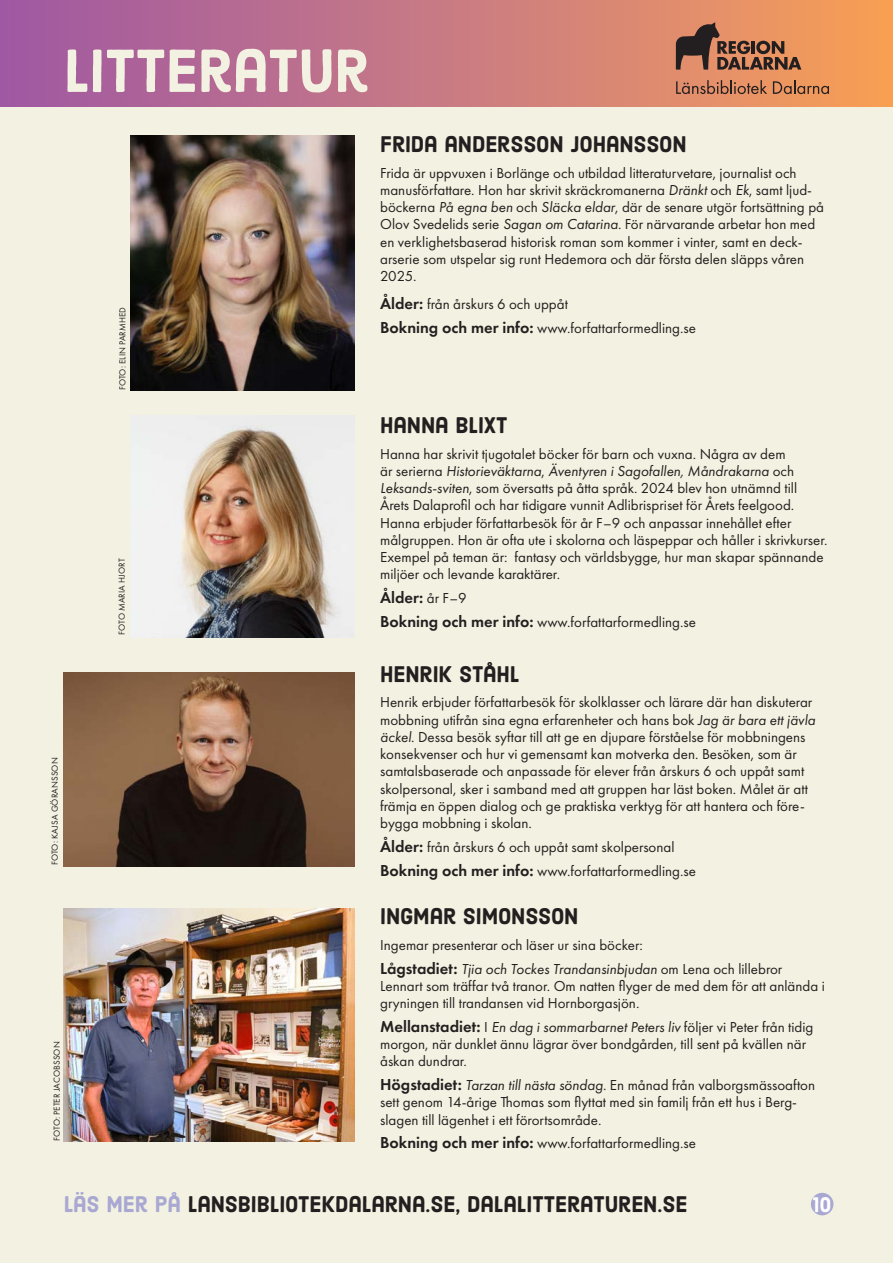
<style>
.page{position:relative;width:893px;height:1263px;background:#fff}
.page>*{position:absolute;margin:0;border:0;box-sizing:border-box;transform-origin:0 0}
.huvudrubrik_H1{font:60px "Harman Sans";color:#f3f1e1}
.rubrik_h3{font:22.5px "Harman Sans";letter-spacing:-.005em;color:#231f20}
.t1{font:21px "Harman Sans";color:#fff}
.bröd{font:600 16.5px "Futura PT";color:#231f20}
.bröd-2{font:15px/17.2px "Futura PT";color:#231f20}
.fotobyline{font:9px "Futura PT";letter-spacing:.01em;color:#231f20}
.s1{font-style:italic}
.s2{font-weight:600;font-size:16.5px}
.s3{font-weight:400;font-size:15px}
.s4{color:#a9a8d2}
</style>
<div class="page">
<div style="left:0;top:106px;width:893px;height:1157px;background:#f3f1e1"></div>
<div style="left:811px;top:1193px;width:22px;height:22px;background:#a9a8d2;border-radius:50%"></div>
<div style="left:0;top:0;width:893px;height:106px;background:linear-gradient(to right,#9e58a7,#f79f59)"></div>
<img style="left:130px;top:135px;width:225px;height:255px">
<img style="left:130px;top:416px;width:225px;height:221px">
<img style="left:64px;top:672px;width:291px;height:194px">
<img style="left:64px;top:908px;width:291px;height:233px">
<svg style="left:676px;top:22px;width:125px;height:48px;background:#9f684b"></svg>
<svg style="left:676px;top:80px;width:91px;height:14px"></svg>
<svg style="left:773px;top:80px;width:56px;height:14px"></svg>
<p class="huvudrubrik_H1" style="left:64px;top:34px;width:307px">LITTERATUR</p>
<p class="fotobyline" style="left:117px;top:390px;width:85px;rotate:-90deg">FOTO: ELIN PARMHED</p>
<p class="fotobyline" style="left:50px;top:865px;width:109px;rotate:-90deg">FOTO: KAJSA GÖRANSSON</p>
<p class="fotobyline" style="left:117px;top:635px;width:78px;rotate:-90deg">FOTO MARIA HJORT</p>
<p class="fotobyline" style="left:51px;top:1141px;width:101px;rotate:-90deg">FOTO: PETER JACOBSSON</p>
<p class="rubrik_h3" style="left:380px;top:130px;width:308px">FRIDA ANDERSSON JOHANSSON</p>
<p class="bröd-2" style="left:380px;top:164px;width:445px">Frida är uppvuxen i Borlänge och utbildad litteraturvetare, journalist och manusförfattare. Hon har skrivit skräckromanerna <span class="s1">Dränkt</span> och <span class="s1">Ek</span>, samt ljud&shy;böckerna <span class="s1">På egna ben</span> och <span class="s1">Släcka eldar</span>, där de senare utgör fortsättning på Olov Svedelids serie <span class="s1">Sagan om Catarina</span>. För närvarande arbetar hon med en verklighetsbaserad historisk roman som kommer i vinter, samt en deck&shy;arserie som utspelar sig runt Hedemora och där första delen släpps våren 2025.</p>
<p class="bröd-2" style="left:380px;top:295px;width:189px"><span class="s2">Ålder:</span> från årskurs 6 och uppåt</p>
<p class="bröd-2" style="left:380px;top:319px;width:317px"><span class="s2">Bokning och mer info:</span> www.forfattarformedling.se</p>
<p class="rubrik_h3" style="left:380px;top:411px;width:129px">HANNA BLIXT</p>
<p class="bröd-2" style="left:380px;top:445px;width:449px">Hanna har skrivit tjugotalet böcker för barn och vuxna. Några av dem<br>är serierna <span class="s1">Historieväktarna</span>, <span class="s1">Äventyren i Sagofallen, Måndrakarna</span> och <span class="s1">Leksands-sviten</span>, som översatts på åtta språk. 2024 blev hon utnämnd till Årets Dalaprofil och har tidigare vunnit Adlibrispriset för Årets feelgood.<br>Hanna erbjuder författarbesök för år F–9 och anpassar innehållet efter målgruppen. Hon är ofta ute i skolorna och läspeppar och håller i skrivkurser.<br>Exempel på teman är: fantasy och världsbygge, hur man skapar spännande miljöer och levande karaktärer.</p>
<p class="bröd" style="left:380px;top:587px;width:88px">Ålder: <span class="s3">år F–9</span></p>
<p class="bröd-2" style="left:380px;top:613px;width:317px"><span class="s2">Bokning och mer info:</span> www.forfattarformedling.se</p>
<p class="rubrik_h3" style="left:380px;top:660px;width:141px">HENRIK STÅHL</p>
<p class="bröd-2" style="left:380px;top:694px;width:437px">Henrik erbjuder författarbesök för skolklasser och lärare där han diskuterar mobbning utifrån sina egna erfarenheter och hans bok <span class="s1">Jag är bara ett jävla äckel</span>. Dessa besök syftar till att ge en djupare förståelse för mobbningens konsekvenser och hur vi gemensamt kan motverka den. Besöken, som är samtalsbaserade och anpassade för elever från årskurs 6 och uppåt samt skolpersonal, sker i samband med att gruppen har läst boken. Målet är att främja en öppen dialog och ge praktiska verktyg för att hantera och före&shy;bygga mobbning i skolan.</p>
<p class="bröd-2" style="left:380px;top:838px;width:296px"><span class="s2">Ålder:</span> från årskurs 6 och uppåt samt skolpersonal</p>
<p class="bröd-2" style="left:380px;top:862px;width:317px"><span class="s2">Bokning och mer info:</span> www.forfattarformedling.se</p>
<p class="rubrik_h3" style="left:380px;top:902px;width:200px">INGMAR SIMONSSON</p>
<p class="bröd-2" style="left:380px;top:936px;width:264px">Ingemar presenterar och läser ur sina böcker:</p>
<p class="bröd-2" style="left:380px;top:960px;width:446px"><span class="s2">Lågstadiet:</span> <span class="s1">Tjia och Tockes Trandansinbjudan</span> om Lena och lillebror<br>Lennart som träffar två tranor. Om natten flyger de med dem för att anlända i gryningen till trandansen vid Hornborgasjön.</p>
<p class="bröd-2" style="left:380px;top:1018px;width:435px"><span class="s2">Mellanstadiet:</span> I <span class="s1">En dag i sommarbarnet Peters liv</span> följer vi Peter från tidig morgon, när dunklet ännu lägrar över bondgården, till sent på kvällen när åskan dundrar.</p>
<p class="bröd-2" style="left:380px;top:1076px;width:437px"><span class="s2">Högstadiet:</span> <span class="s1">Tarzan till nästa söndag</span>. En månad från valborgsmässoafton sett genom 14-årige Thomas som flyttat med sin familj från ett hus i Berg&shy;slagen till lägenhet i ett förortsområde.</p>
<p class="bröd-2" style="left:380px;top:1134px;width:317px"><span class="s2">Bokning och mer info:</span> www.forfattarformedling.se</p>
<p class="rubrik_h3" style="left:64px;top:1190px;width:625px"><span class="s4">LÄS MER PÅ</span> LANSBIBLIOTEKDALARNA.SE, DALALITTERATUREN.SE</p>
<h3 class="t1" style="left:813px;top:1191px;width:20px">10</h3>
</div>
